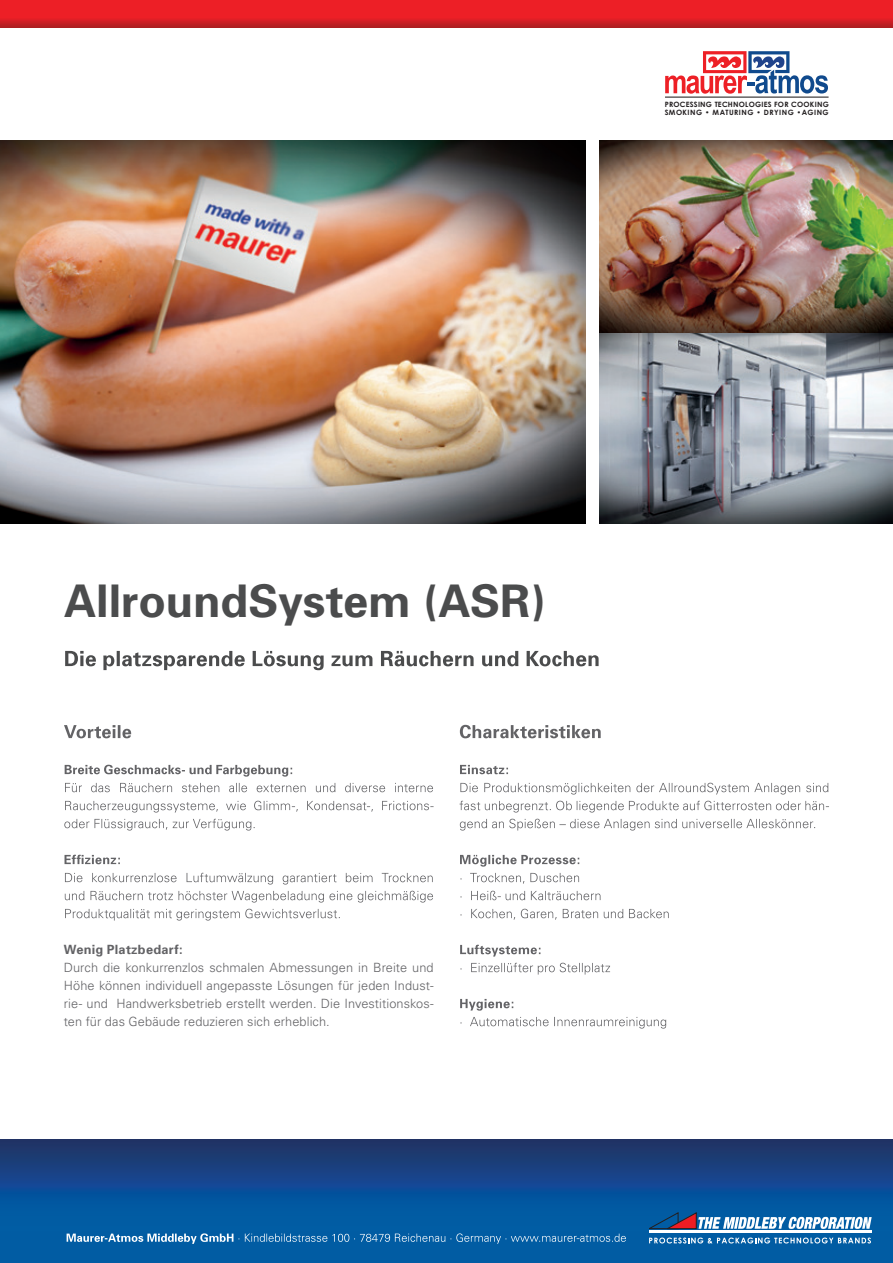
<style>
.page{position:relative;width:893px;height:1263px;background:#fff}
.page>*{position:absolute;margin:0;border:0;box-sizing:border-box;transform-origin:0 0}
.t1{font:700 45px "Univers";letter-spacing:-.005em;color:#4b4c4d}
.t2{font:300 12.75px/18px "Univers";letter-spacing:.005em;color:#636366;text-align:justify}
.t3{font:700 12.75px "Univers";letter-spacing:.02em;color:#636366}
.t4{font:700 7.35px/7.9px "Century Gothic";letter-spacing:.03em;color:#231f20}
</style>
<div class="page">
<svg style="left:0;top:1140px;width:893px;height:123px;background:#0d4d91"></svg>
<svg style="left:665px;top:51px;width:163px;height:43px"></svg>
<hr style="left:665px;top:97px;width:164px;height:1px;background:#211e1e">
<hr style="left:649px;top:1231px;width:223px;height:2px;background:#fff">
<svg style="left:646px;top:1212px;width:226px;height:17px"></svg>
<svg style="left:649px;top:1237px;width:222px;height:6px"></svg>
<svg style="left:67px;top:1233px;width:559px;height:11px;background:#327bb4"></svg>
<svg style="left:0;top:0;width:893px;height:28px;background:#df1e25"></svg>
<svg style="left:65px;top:651px;width:534px;height:19px"></svg>
<img style="left:0;top:141px;width:586px;height:382px">
<svg style="left:65px;top:909px;width:275px;height:11px"></svg>
<svg style="left:65px;top:891px;width:368px;height:11px"></svg>
<svg style="left:65px;top:873px;width:368px;height:11px"></svg>
<svg style="left:65px;top:855px;width:55px;height:9px"></svg>
<svg style="left:64px;top:819px;width:191px;height:11px"></svg>
<svg style="left:65px;top:801px;width:369px;height:11px"></svg>
<svg style="left:65px;top:783px;width:368px;height:9px"></svg>
<svg style="left:65px;top:765px;width:227px;height:12px"></svg>
<svg style="left:64px;top:725px;width:67px;height:13px"></svg>
<svg style="left:460px;top:1017px;width:206px;height:11px"></svg>
<svg style="left:460px;top:999px;width:53px;height:12px"></svg>
<svg style="left:460px;top:963px;width:150px;height:11px"></svg>
<svg style="left:460px;top:945px;width:80px;height:11px"></svg>
<svg style="left:460px;top:909px;width:209px;height:11px"></svg>
<svg style="left:460px;top:891px;width:140px;height:9px"></svg>
<svg style="left:460px;top:873px;width:119px;height:11px"></svg>
<svg style="left:460px;top:855px;width:119px;height:12px"></svg>
<svg style="left:460px;top:819px;width:355px;height:11px"></svg>
<svg style="left:459px;top:801px;width:370px;height:11px"></svg>
<svg style="left:460px;top:783px;width:368px;height:11px"></svg>
<svg style="left:460px;top:765px;width:48px;height:9px"></svg>
<svg style="left:460px;top:725px;width:141px;height:13px"></svg>
<img style="left:600px;top:141px;width:293px;height:382px">
<p class="t4" style="left:665px;top:100px;width:166px">PROCESSING TECHNOLOGIES FOR COOKING<br>SMOKING • MATURING • DRYING •AGING</p>
<h1 class="t1" style="left:64px;top:573px;width:484px">AllroundSystem (ASR)</h1>
<p class="t3" style="left:64px;top:942px;width:120px">Wenig Platzbedarf:</p>
<p class="t2" style="left:64px;top:958px;width:371px">Durch die konkurrenzlos schmalen Abmessungen in Breite und Höhe können individuell angepasste Lösungen für jeden Indust&shy;rie- und Handwerksbetrieb erstellt werden. Die Investitionskos&shy;ten für das Gebäude reduzieren sich erheblich.</p>
</div>
